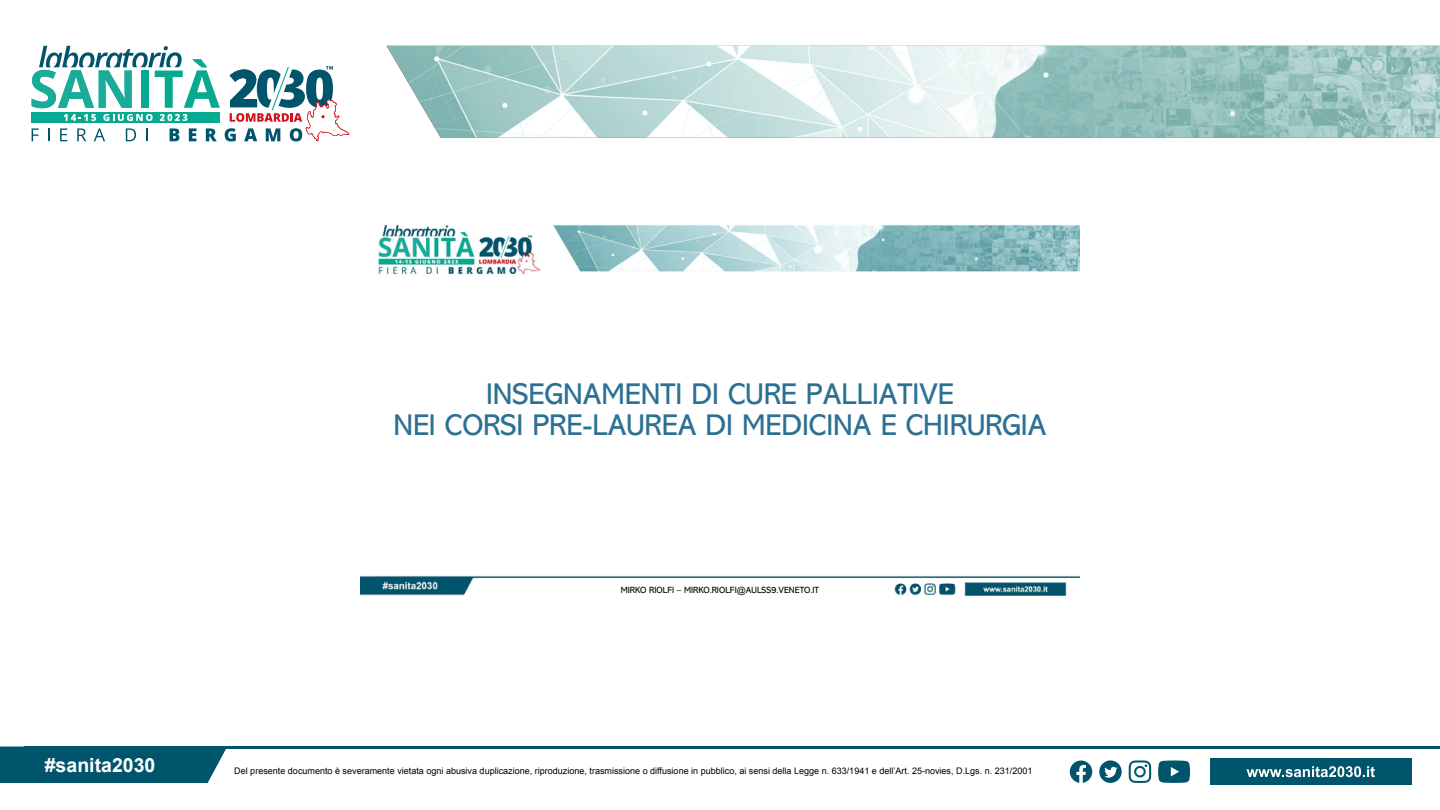
<style>
.page{position:relative;width:1440px;height:810px;background:#fff}
.page>*{position:absolute;margin:0;border:0;box-sizing:border-box;transform-origin:0 0}
.t1{font:30px/30.6px "Abadi";color:#2c7093;text-align:center}
.t2{font:700 19.5px "Arial";color:#fff}
.t3{font:9px "Arial";color:#000}
.t4{font:9px "Abadi";color:#000}
</style>
<div class="page">
<img style="left:386px;top:46px;width:1054px;height:92px">
<svg style="left:32px;top:46px;width:317px;height:95px"></svg>
<div style="left:0;top:746px;width:226px;height:37px;background:#00546b"></div>
<div style="left:1210px;top:759px;width:201px;height:26px;background:#00546b"></div>
<hr style="left:24px;top:746px;width:1416px;height:3px;background:#00546b">
<svg style="left:1247px;top:766px;width:128px;height:11px"></svg>
<svg style="left:1129px;top:760px;width:22px;height:23px"></svg>
<svg style="left:1158px;top:760px;width:32px;height:23px"></svg>
<svg style="left:1070px;top:761px;width:22px;height:22px"></svg>
<svg style="left:1099px;top:760px;width:23px;height:23px"></svg>
<img style="left:360px;top:224px;width:720px;height:372px">
<h2 class="t2" style="left:45px;top:752px;width:112px">#sanita2030</h2>
<h1 class="t1" style="left:393px;top:379px;width:655px">INSEGNAMENTI DI CURE PALLIATIVE<br>NEI CORSI PRE-LAUREA DI MEDICINA E CHIRURGIA</h1>
<p class="t4" style="left:621px;top:585px;width:200px">MIRKO RIOLFI – MIRKO.RIOLFI@AULSS9.VENETO.IT</p>
<p class="t3" style="left:234px;top:765px;width:800px">Del presente documento è severamente vietata ogni abusiva duplicazione, riproduzione, trasmissione o diffusione in pubblico, ai sensi della Legge n. 633/1941 e dell’Art. 25-novies, D.Lgs. n. 231/2001</p>
</div>
